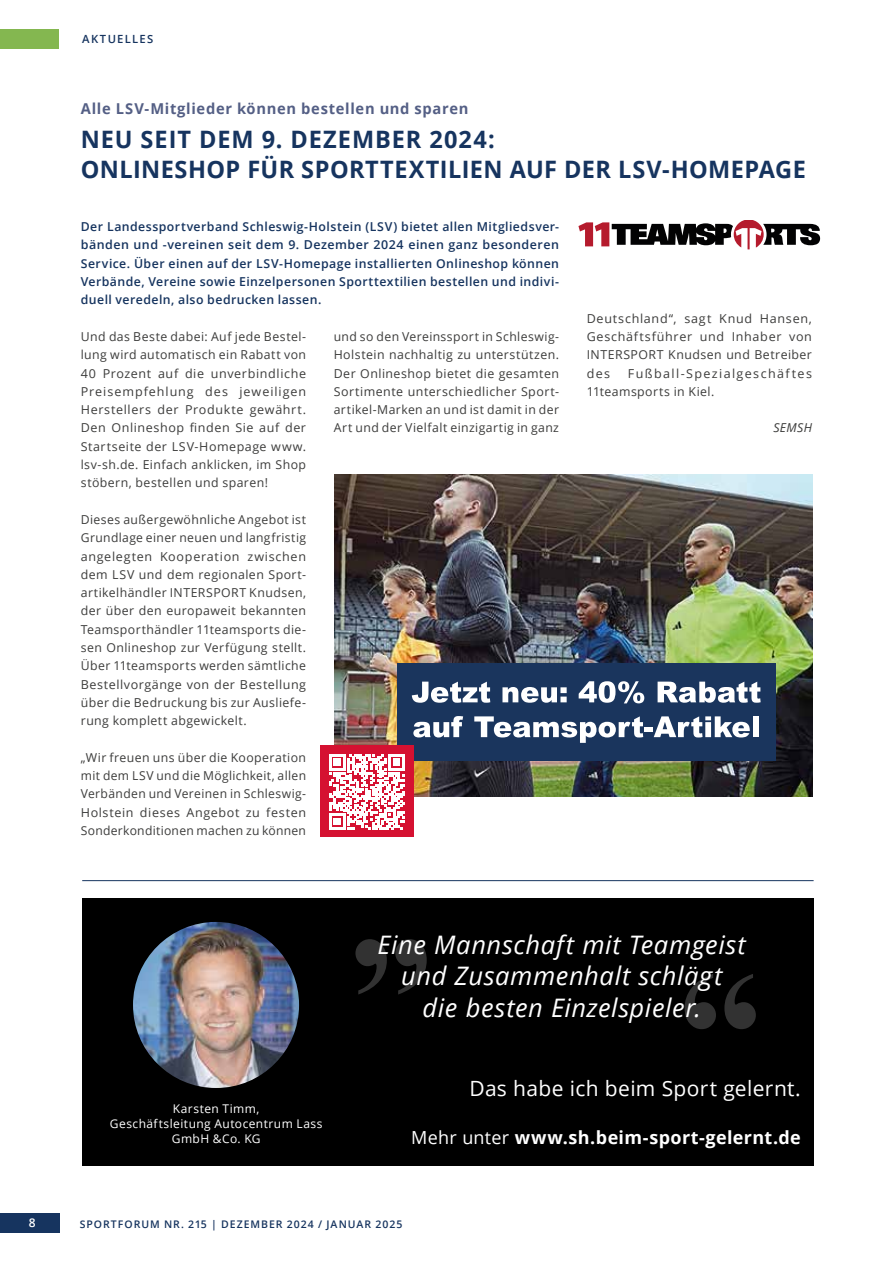
<style>
.page{position:relative;width:893px;height:1263px;background:#fff}
.page>*{position:absolute;margin:0;border:0;box-sizing:border-box;transform-origin:0 0}
.t1{font:italic 25.5px/31.5px "Open Sans";letter-spacing:.025em;color:#fff;text-align:center}
.t2{font:700 24px/30px "Open Sans";letter-spacing:.025em;color:#16345f}
.t3{font:21px "Open Sans";letter-spacing:.015em;color:#fff}
.t4{font:700 18px "Open Sans";letter-spacing:.02em;color:#fff}
.t5{font:700 15px "Open Sans";letter-spacing:.045em;color:#545f85}
.t6{font:12.3px/18.3px "Open Sans";letter-spacing:.035em;color:#3c3c3b;text-align:justify}
.t7{font:600 12.3px/18.3px "Open Sans";letter-spacing:.035em;color:#16345f;text-align:justify}
.t8{font:12.3px/18.3px "Open Sans";letter-spacing:.105em;color:#3c3c3b}
.t9{font:italic 12.3px "Open Sans";letter-spacing:.025em;color:#3c3c3b}
.t10{font:12px/15px "Open Sans";letter-spacing:.035em;color:#fff;text-align:center}
.t11{font:600 12px "Open Sans";color:#fff}
.t12{font:600 11.25px "Open Sans";letter-spacing:.115em;color:#16345f}
.t13{font:600 10.5px "Open Sans";letter-spacing:.095em;color:#16345f}
.s1{font-weight:400}
</style>
<div class="page">
<div style="left:0;top:1213px;width:59px;height:20px;background:#16345f"></div>
<div style="left:0;top:29px;width:59px;height:19px;background:#84b750"></div>
<img style="left:334px;top:475px;width:478px;height:322px">
<div style="left:397px;top:663px;width:379px;height:98px;background:#1a355d"></div>
<svg style="left:412px;top:682px;width:78px;height:21px"></svg>
<svg style="left:502px;top:687px;width:65px;height:16px"></svg>
<svg style="left:579px;top:681px;width:65px;height:22px"></svg>
<svg style="left:658px;top:682px;width:103px;height:21px"></svg>
<svg style="left:413px;top:716px;width:50px;height:21px"></svg>
<svg style="left:474px;top:716px;width:169px;height:27px"></svg>
<div style="left:645px;top:727px;width:8px;height:5px;background:#fff"></div>
<svg style="left:654px;top:716px;width:96px;height:21px"></svg>
<div style="left:753px;top:716px;width:5px;height:21px;background:#fff"></div>
<div style="left:320px;top:745px;width:94px;height:92px;background:#d51131"></div>
<svg style="left:329px;top:754px;width:76px;height:76px"></svg>
<hr style="left:82px;top:880px;width:732px;height:1px;background:#16345f">
<div style="left:82px;top:898px;width:732px;height:267px;background:#000"></div>
<svg style="left:355px;top:939px;width:72px;height:55px"></svg>
<svg style="left:685px;top:974px;width:71px;height:55px"></svg>
<img style="left:133px;top:922px;width:166px;height:166px;border-radius:83px">
<svg style="left:578px;top:220px;width:243px;height:30px"></svg>
<p class="t12" style="left:82px;top:31px;width:72px">AKTUELLES</p>
<p class="t5" style="left:81px;top:97px;width:389px">Alle LSV-Mitglieder können bestellen und sparen</p>
<h2 class="t2" style="left:81px;top:123px;width:726px">NEU SEIT DEM 9. DEZEMBER 2024:<br>ONLINESHOP FÜR SPORTTEXTILIEN AUF DER LSV-HOMEPAGE</h2>
<p class="t7" style="left:81px;top:217px;width:480px">Der Landessportverband Schleswig-Holstein (LSV) bietet allen Mitgliedsver&shy;bänden und -vereinen seit dem 9. Dezember 2024 einen ganz besonderen Service. Über einen auf der LSV-Homepage installierten Onlineshop können Verbände, Vereine sowie Einzelpersonen Sporttextilien bestellen und indivi&shy;duell veredeln, also bedrucken lassen.</p>
<p class="t6" style="left:81px;top:327px;width:227px">Und das Beste dabei: Auf jede Bestel&shy;lung wird automatisch ein Rabatt von 40 Prozent auf die unverbindliche Preisempfehlung des jeweiligen Herstellers der Produkte gewährt.<br>Den Onlineshop finden Sie auf der Startseite der LSV-Homepage www. lsv-sh.de. Einfach anklicken, im Shop stöbern, bestellen und sparen!</p>
<p class="t6" style="left:81px;top:510px;width:227px">Dieses außergewöhnliche Angebot ist Grundlage einer neuen und langfristig angelegten Kooperation zwischen dem LSV und dem regionalen Sport&shy;artikelhändler INTERSPORT Knudsen, der über den europaweit bekannten Teamsporthändler 11teamsports die&shy;sen Onlineshop zur Verfügung stellt.<br>Über 11teamsports werden sämtliche Bestellvorgänge von der Bestellung über die Bedruckung bis zur Ausliefe&shy;rung komplett abgewickelt.</p>
<p class="t6" style="left:81px;top:748px;width:227px">„Wir freuen uns über die Kooperation mit dem LSV und die Möglichkeit, allen Verbänden und Vereinen in Schleswig-Holstein dieses Angebot zu festen Sonderkonditionen machen zu können</p>
<p class="t6" style="left:334px;top:327px;width:227px">und so den Vereinssport in Schleswig-Holstein nachhaltig zu unterstützen.<br>Der Onlineshop bietet die gesamten Sortimente unterschiedlicher Sport&shy;artikel-Marken an und ist damit in der Art und der Vielfalt einzigartig in ganz</p>
<p class="t6" style="left:587px;top:309px;width:227px">Deutschland“, sagt Knud Hansen, Geschäftsführer und Inhaber von INTERSPORT Knudsen und Betreiber des</p>
<p class="t8" style="left:587px;top:364px;width:227px;text-indent:41px">Fußball-Spezialgeschäftes<br>11teamsports in Kiel.</p>
<p class="t9" style="left:773px;top:419px;width:40px">SEMSH</p>
<h1 class="t1" style="left:378px;top:928px;width:370px">Eine Mannschaft mit Teamgeist und Zusammenhalt schlägt<br>die besten Einzelspieler.</h1>
<p class="t10" style="left:110px;top:1101px;width:214px">Karsten Timm,<br>Geschäftsleitung Autocentrum Lass<br>GmbH &amp;Co. KG</p>
<h3 class="t3" style="left:469px;top:1074px;width:333px">Das habe ich beim Sport gelernt.</h3>
<h3 class="t4" style="left:411px;top:1125px;width:391px"><span class="s1">Mehr unter</span> www.sh.beim-sport-gelernt.de</h3>
<p class="t11" style="left:29px;top:1214px;width:8px">8</p>
<p class="t13" style="left:80px;top:1217px;width:324px">SPORTFORUM NR. 215 | DEZEMBER 2024 / JANUAR 2025</p>
</div>
